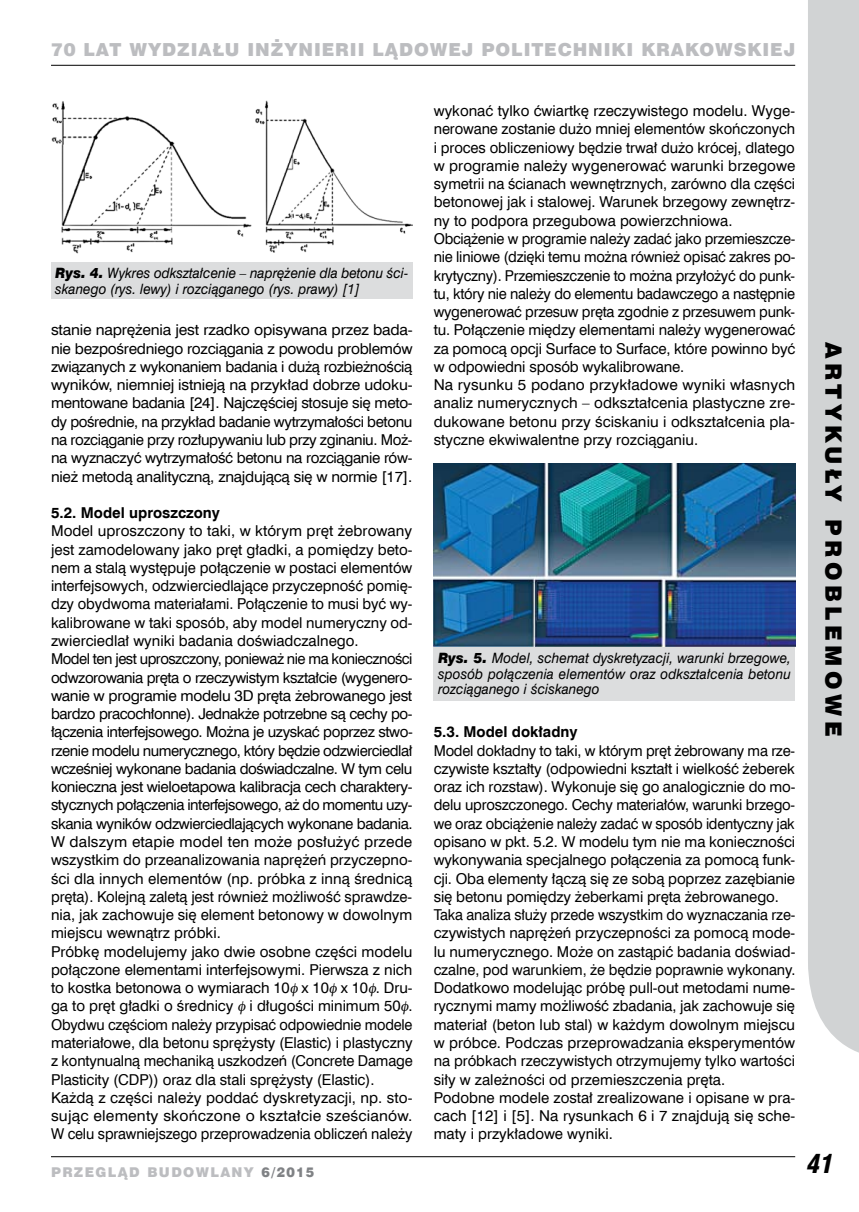
<style>
.page{position:relative;width:859px;height:1212px;background:#fff}
.page>*{position:absolute;margin:0;border:0;box-sizing:border-box;transform-origin:0 0}
.t1{font:italic 25.5px "Swis 721 Blk Cn EU";color:#000;scale:.95 1}
.t2{font:22.5px "Swis 721 Blk EU";letter-spacing:.2em;color:#000}
.t3{font:18px "Swis 721 Blk EU";letter-spacing:.05em;color:#bcbdc0}
.t4{font:15px/18.3px "Swis 721 EU Normal";letter-spacing:-.005em;color:#000}
.t5{font:15px/18.3px "Swis 721 EU Normal";letter-spacing:-.005em;color:#000;text-align:justify;scale:1.04 1}
.t6{font:15px "Swis 721 EU Bold";color:#000}
.t7{font:14.25px/15.8px "Swis 721 EU Italic";color:#000;scale:.95 1}
.t8{font:13.5px "Swis 721 Blk EU";letter-spacing:.1em;color:#bcbdc0}
.s1{font-family:"Swis 721 Blk EU";font-style:italic}
.s2{color:#808285}
</style>
<div class="page">
<hr style="left:51px;top:1156px;width:744px;height:1px;background:#000">
<hr style="left:51px;top:65px;width:744px;height:1px;background:#000">
<div style="left:808px;top:0;width:51px;height:1053px;background:#d1d3d4"></div>
<img style="left:51px;top:100px;width:361px;height:154px">
<div style="left:51px;top:262px;width:361px;height:37px;background:#dcddde"></div>
<div style="left:434px;top:646px;width:361px;height:55px;background:#dcddde"></div>
<img style="left:434px;top:463px;width:361px;height:183px">
<p class="t3" style="left:51px;top:38px;width:746px">70 LAT WYDZIAŁU INŻYNIERII LĄDOWEJ POLITECHNIKI KRAKOWSKIEJ</p>
<p class="t7" style="left:55px;top:265px;width:373px"><span class="s1">Rys. 4.</span> Wykres odkształcenie – naprężenie dla betonu ści&shy;skanego (rys. lewy) i rozciąganego (rys. prawy) [1]</p>
<p class="t5" style="left:51px;top:321px;width:349px">stanie naprężenia jest rzadko opisywana przez bada&shy;nie bezpośredniego rozciągania z powodu problemów związanych z wykonaniem badania i dużą rozbieżnością wyników, niemniej istnieją na przykład dobrze udoku&shy;mentowane badania [24]. Najczęściej stosuje się meto&shy;dy pośrednie, na przykład badanie wytrzymałości betonu na rozciąganie przy rozłupywaniu lub przy zginaniu. Moż&shy;na wyznaczyć wytrzymałość betonu na rozciąganie rów&shy;nież metodą analityczną, znajdującą się w normie [17].</p>
<p class="t6" style="left:51px;top:503px;width:170px">5.2. Model uproszczony</p>
<p class="t4" style="left:51px;top:522px;width:363px">Model uproszczony to taki, w którym pręt żebrowany jest zamodelowany jako pręt gładki, a pomiędzy beto&shy;nem a stalą występuje połączenie w postaci elementów interfejsowych, odzwierciedlające przyczepność pomię&shy;dzy obydwoma materiałami. Połączenie to musi być wy&shy;kalibrowane w taki sposób, aby model numeryczny od&shy;zwierciedlał wyniki badania doświadczalnego.<br>Model ten jest uproszczony, ponieważ nie ma konieczności odwzorowania pręta o rzeczywistym kształcie (wygenero&shy;wanie w programie modelu 3D pręta żebrowanego jest bardzo pracochłonne). Jednakże potrzebne są cechy po&shy;łączenia interfejsowego. Można je uzyskać poprzez stwo&shy;rzenie modelu numerycznego, który będzie odzwierciedlał wcześniej wykonane badania doświadczalne. W tym celu konieczna jest wieloetapowa kalibracja cech charaktery&shy;stycznych połączenia interfejsowego, aż do momentu uzy&shy;skania wyników odzwierciedlających wykonane badania.<br>W dalszym etapie model ten może posłużyć przede wszystkim do przeanalizowania naprężeń przyczepno&shy;ści dla innych elementów (np. próbka z inną średnicą pręta). Kolejną zaletą jest również możliwość sprawdze&shy;nia, jak zachowuje się element betonowy w dowolnym miejscu wewnątrz próbki.<br>Próbkę modelujemy jako dwie osobne części modelu połączone elementami interfejsowymi. Pierwsza z nich to kostka betonowa o wymiarach 10 x 10 x 10 . Dru&shy;ga to pręt gładki o średnicy i długości minimum 50 .<br>Obydwu częściom należy przypisać odpowiednie modele materiałowe, dla betonu sprężysty (Elastic) i plastyczny z kontynualną mechaniką uszkodzeń (Concrete Damage Plasticity (CDP)) oraz dla stali sprężysty (Elastic).<br>Każdą z części należy poddać dyskretyzacji, np. sto&shy;sując elementy skończone o kształcie sześcianów.<br>W celu sprawniejszego przeprowadzenia obliczeń należy</p>
<p class="t8" style="left:51px;top:1163px;width:265px">PRZEGLĄD BUDOWLANY <span class="s2">6/2015</span></p>
<p class="t4" style="left:434px;top:102px;width:363px">wykonać tylko ćwiartkę rzeczywistego modelu. Wyge&shy;nerowane zostanie dużo mniej elementów skończonych i proces obliczeniowy będzie trwał dużo krócej, dlatego w programie należy wygenerować warunki brzegowe symetrii na ścianach wewnętrznych, zarówno dla części betonowej jak i stalowej. Warunek brzegowy zewnętrz&shy;ny to podpora przegubowa powierzchniowa.<br>Obciążenie w programie należy zadać jako przemieszcze&shy;nie liniowe (dzięki temu można również opisać zakres po&shy;krytyczny). Przemieszczenie to można przyłożyć do punk&shy;tu, który nie należy do elementu badawczego a następnie wygenerować przesuw pręta zgodnie z przesuwem punk&shy;tu. Połączenie między elementami należy wygenerować za pomocą opcji Surface to Surface, które powinno być w odpowiedni sposób wykalibrowane.<br>Na rysunku 5 podano przykładowe wyniki własnych analiz numerycznych – odkształcenia plastyczne zre&shy;dukowane betonu przy ściskaniu i odkształcenia pla&shy;styczne ekwiwalentne przy rozciąganiu.</p>
<p class="t7" style="left:438px;top:650px;width:373px;text-align:justify"><span class="s1">Rys. 5.</span> Model, schemat dyskretyzacji, warunki brzegowe, sposób połączenia elementów oraz odkształcenia betonu rozciąganego i ściskanego</p>
<p class="t6" style="left:434px;top:723px;width:145px">5.3. Model dokładny</p>
<p class="t4" style="left:434px;top:742px;width:363px">Model dokładny to taki, w którym pręt żebrowany ma rze&shy;czywiste kształty (odpowiedni kształt i wielkość żeberek oraz ich rozstaw). Wykonuje się go analogicznie do mo&shy;delu uproszczonego. Cechy materiałów, warunki brzego&shy;we oraz obciążenie należy zadać w sposób identyczny jak opisano w pkt. 5.2. W modelu tym nie ma konieczności wykonywania specjalnego połączenia za pomocą funk&shy;cji. Oba elementy łączą się ze sobą poprzez zazębianie się betonu pomiędzy żeberkami pręta żebrowanego.<br>Taka analiza służy przede wszystkim do wyznaczania rze&shy;czywistych naprężeń przyczepności za pomocą mode&shy;lu numerycznego. Może on zastąpić badania doświad&shy;czalne, pod warunkiem, że będzie poprawnie wykonany.<br>Dodatkowo modelując próbę pull-out metodami nume&shy;rycznymi mamy możliwość zbadania, jak zachowuje się materiał (beton lub stal) w każdym dowolnym miejscu w próbce. Podczas przeprowadzania eksperymentów na próbkach rzeczywistych otrzymujemy tylko wartości siły w zależności od przemieszczenia pręta.<br>Podobne modele został zrealizowane i opisane w pra&shy;cach [12] i [5]. Na rysunkach 6 i 7 znajdują się sche&shy;maty i przykładowe wyniki.</p>
<h2 class="t2" style="left:848px;top:342px;width:395px;rotate:90deg">ARTYKUŁY PROBLEMOWE</h2>
<h1 class="t1" style="left:808px;top:1148px;width:29px">41</h1>
</div>
